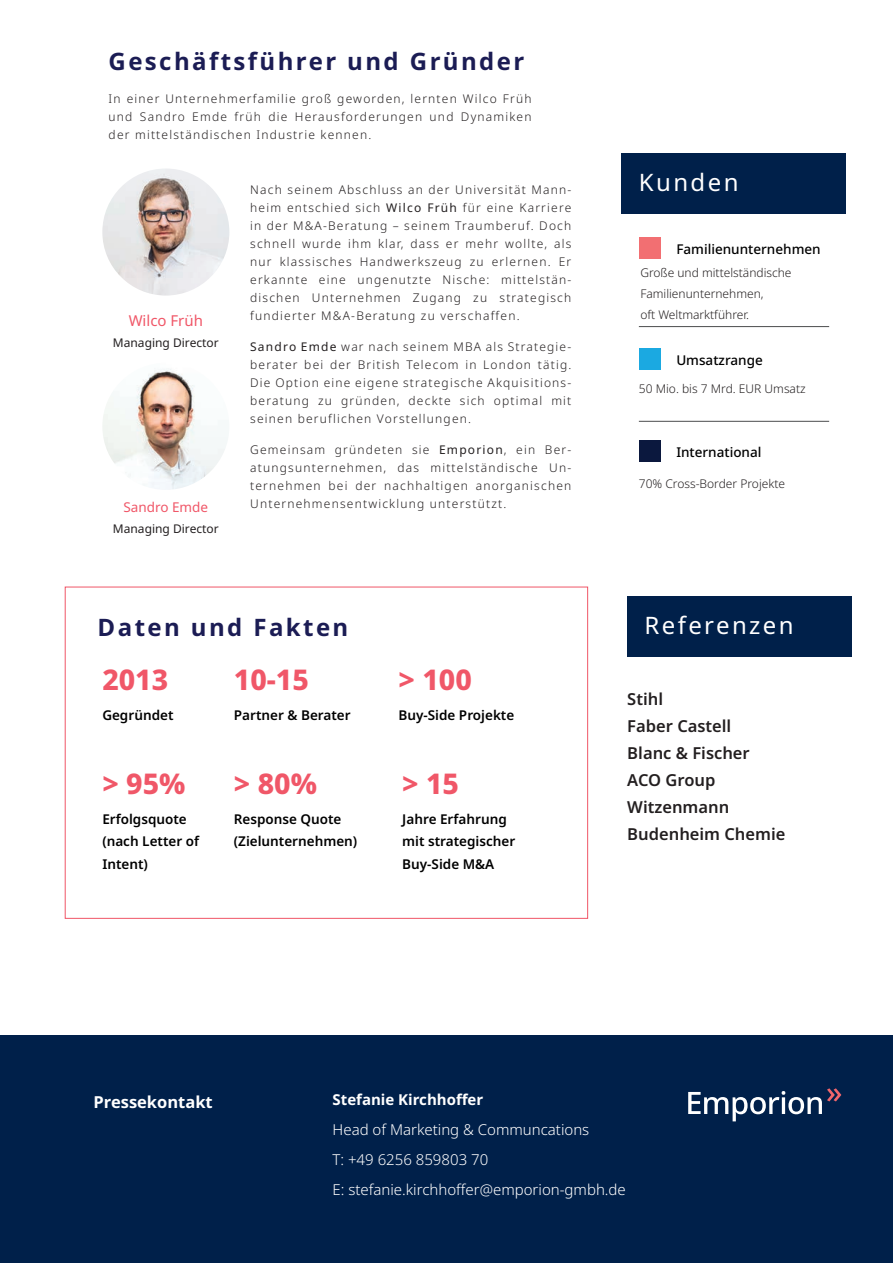
<style>
.page{position:relative;width:893px;height:1263px;background:#fff}
.page>*{position:absolute;margin:0;border:0;box-sizing:border-box;transform-origin:0 0}
.t1{font:800 28.5px "Noto Sans";color:#f05768}
.t2{font:700 24px "Noto Sans";letter-spacing:.1em;color:#1b1c54}
.t3{font:24px "Noto Sans";letter-spacing:.1em;color:#fff}
.t4{font:600 16.5px/27px "Noto Sans";color:#231f20}
.t5{font:700 16.5px "Noto Sans";color:#fff}
.t6{font:300 15px/30px "Noto Sans";color:#fff}
.t7{font:700 15px "Noto Sans";color:#fff}
.t8{font:15px "Noto Sans";color:#f05768}
.t9{font:600 13.5px/22.5px "Noto Sans";color:#000}
.t10{font:500 13.5px "Noto Sans";color:#000}
.t11{font:13.5px "Noto Sans";color:#f05768}
.t12{font:300 12px/18px "Noto Sans";letter-spacing:.1em;color:#231f20;text-align:justify}
.t13{font:300 12px/21px "Noto Sans";color:#231f20}
.t14{font:12px "Noto Sans";color:#231f20}
.s1{font-weight:400}
</style>
<div class="page">
<img style="left:102px;top:168px;width:127px;height:128px;border-radius:64px">
<img style="left:102px;top:363px;width:127px;height:127px;border-radius:64px">
<div style="left:0;top:1035px;width:893px;height:228px;background:#00204a"></div>
<div style="left:622px;top:154px;width:224px;height:60px;background:#00204a"></div>
<div style="left:639px;top:349px;width:21px;height:21px;background:#1ba9e1"></div>
<div style="left:639px;top:440px;width:21px;height:21px;background:#0b183e"></div>
<hr style="left:639px;top:326px;width:190px;height:1px;background:#4b4c4d">
<hr style="left:639px;top:421px;width:190px;height:1px;background:#4b4c4d">
<div style="left:639px;top:238px;width:21px;height:21px;background:#f26f72"></div>
<svg style="left:688px;top:1088px;width:153px;height:33px"></svg>
<div style="left:627px;top:597px;width:225px;height:60px;background:#00204a"></div>
<h2 class="t2" style="left:109px;top:45px;width:417px">Geschäftsführer und Gründer</h2>
<p class="t12" style="left:109px;top:90px;width:424px">In einer Unternehmerfamilie groß geworden, lernten Wilco Früh und Sandro Emde früh die Herausforderungen und Dynamiken der mittelständischen Industrie kennen.</p>
<p class="t8" style="left:129px;top:310px;width:76px">Wilco Früh</p>
<p class="t14" style="left:113px;top:334px;width:107px">Managing Director</p>
<p class="t11" style="left:124px;top:498px;width:86px">Sandro Emde</p>
<p class="t14" style="left:113px;top:521px;width:107px">Managing Director</p>
<p class="t12" style="left:250px;top:181px;width:323px">Nach seinem Abschluss an der Universität Mann&shy;heim entschied sich <span class="s1">Wilco Früh</span> für eine Karriere in der M&amp;A-Beratung – seinem Traumberuf. Doch schnell wurde ihm klar, dass er mehr wollte, als nur klassisches Handwerkszeug zu erlernen. Er erkannte eine ungenutzte Nische: mittelstän&shy;dischen Unternehmen Zugang zu strategisch fundierter M&amp;A-Beratung zu verschaffen.</p>
<p class="t12" style="left:250px;top:338px;width:323px"><span class="s1">Sandro Emde</span> war nach seinem MBA als Strategie&shy;berater bei der British Telecom in London tätig.<br>Die Option eine eigene strategische Akquisitions&shy;beratung zu gründen, deckte sich optimal mit seinen beruflichen Vorstellungen.</p>
<p class="t12" style="left:250px;top:441px;width:323px">Gemeinsam gründeten sie <span class="s1">Emporion</span>, ein Ber&shy;atungsunternehmen, das mittelständische Un&shy;ternehmen bei der nachhaltigen anorganischen Unternehmensentwicklung unterstützt.</p>
<h2 class="t2" style="left:98px;top:610px;width:252px">Daten und Fakten</h2>
<h1 class="t1" style="left:234px;top:659px;width:77px">10-15</h1>
<p class="t9" style="left:234px;top:704px;width:118px">Partner &amp; Berater</p>
<h1 class="t1" style="left:102px;top:659px;width:67px">2013</h1>
<p class="t9" style="left:102px;top:704px;width:73px">Gegründet</p>
<h1 class="t1" style="left:102px;top:763px;width:85px">&gt; 95%</h1>
<p class="t9" style="left:102px;top:808px;width:98px">Erfolgsquote (nach Letter of<br>Intent)</p>
<h1 class="t1" style="left:234px;top:763px;width:85px">&gt; 80%</h1>
<p class="t9" style="left:234px;top:808px;width:125px">Response Quote (Zielunternehmen)</p>
<h1 class="t1" style="left:398px;top:659px;width:75px">&gt; 100</h1>
<p class="t9" style="left:398px;top:704px;width:117px">Buy-Side Projekte</p>
<h1 class="t1" style="left:402px;top:763px;width:58px">&gt; 15</h1>
<p class="t9" style="left:402px;top:808px;width:115px">Jahre Erfahrung mit strategischer<br>Buy-Side M&amp;A</p>
<h2 class="t3" style="left:639px;top:165px;width:101px">Kunden</h2>
<p class="t10" style="left:676px;top:239px;width:146px">Familienunternehmen</p>
<p class="t13" style="left:640px;top:262px;width:153px">Große und mittelständische<br>Familienunternehmen,<br>oft Weltmarktführer.</p>
<p class="t10" style="left:676px;top:350px;width:88px">Umsatzrange</p>
<p class="t13" style="left:639px;top:378px;width:168px">50 Mio. bis 7 Mrd. EUR Umsatz</p>
<p class="t10" style="left:676px;top:443px;width:87px">International</p>
<p class="t13" style="left:639px;top:474px;width:148px">70% Cross-Border Projekte</p>
<h2 class="t3" style="left:644px;top:608px;width:151px">Referenzen</h2>
<h3 class="t4" style="left:627px;top:686px;width:160px">Stihl<br>Faber Castell<br>Blanc &amp; Fischer<br>ACO Group<br>Witzenmann<br>Budenheim Chemie</h3>
<h3 class="t5" style="left:94px;top:1090px;width:121px">Pressekontakt</h3>
<p class="t7" style="left:333px;top:1089px;width:152px">Stefanie Kirchhoffer</p>
<p class="t6" style="left:333px;top:1115px;width:295px">Head of Marketing &amp; Communcations<br>T: +49 6256 859803 70<br>E: stefanie.kirchhoffer@emporion-gmbh.de</p>
</div>
